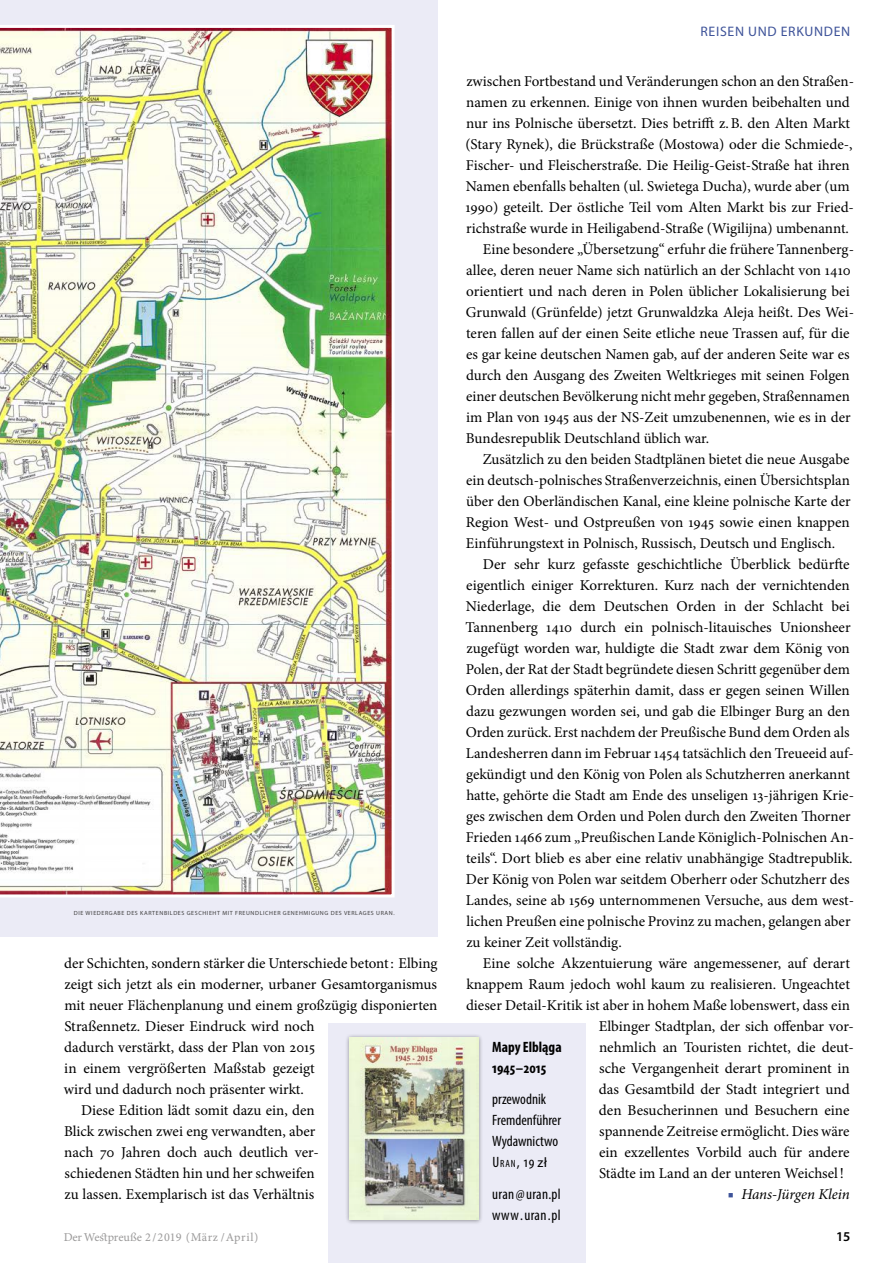
<style>
.page{position:relative;width:893px;height:1263px;background:#fff}
.page>*{position:absolute;margin:0;border:0;box-sizing:border-box;transform-origin:0 0}
.t1{font:15px "Minion Pro";color:#000}
.t2{font:condensed 15px/21px "Myriad Pro";color:#000}
.t3{font:condensed 15px/21px "Myriad Pro";letter-spacing:.02em;color:#000}
.t4{font:700 condensed 15px/21px "Myriad Pro";color:#000}
.t5{font:italic 15px "Minion Pro";letter-spacing:-.005em;color:#000}
.t6{font:13.8px "Myriad Pro";letter-spacing:.05em;color:#3e5399}
.t7{font:600 13.5px "Myriad Pro";color:#000}
.t8{font:12px "Minion Pro Capt";color:#9c9b9b}
.t9{font:6px "Myriad Pro";letter-spacing:.1em;color:#3f3e3e}
.s1{font-style:normal;color:#3e5399}
.s2{font-size:10.5px}
.s3{font-stretch:normal;font-size:13.8px}
</style>
<div class="page">
<div style="left:0;top:0;width:438px;height:936px;background:#ebebf6"></div>
<img style="left:0;top:25px;width:395px;height:872px">
<div style="left:328px;top:1023px;width:258px;height:240px;background:#ebebf6"></div>
<div style="left:346px;top:1033px;width:137px;height:191px;background:#000;opacity:.42"></div>
<img style="left:350px;top:1037px;width:129px;height:183px">
<p class="t9" style="left:74px;top:909px;width:322px">DIE WIEDERGABE DES KARTENBILDES GESCHIEHT MIT FREUNDLICHER GENEHMIGUNG DES VERLAGES URAN.</p>
<p class="t1" style="left:64px;top:953px;width:375px">der Schichten, sondern stärker die Unterschiede betont: Elbing</p>
<p class="t1" style="left:65px;top:974px;width:374px">zeigt sich jetzt als ein moderner, urbaner Gesamtorganismus</p>
<p class="t1" style="left:64px;top:995px;width:375px">mit neuer Flächenplanung und einem großzügig disponierten</p>
<p class="t1" style="left:64px;top:1016px;width:252px">Straßennetz. Dieser Eindruck wird noch</p>
<p class="t1" style="left:64px;top:1037px;width:252px">dadurch verstärkt, dass der Plan von 2015</p>
<p class="t1" style="left:64px;top:1058px;width:252px">in einem vergrößerten Maßstab gezeigt</p>
<p class="t1" style="left:64px;top:1079px;width:241px">wird und dadurch noch präsenter wirkt.</p>
<p class="t1" style="left:81px;top:1100px;width:235px">Diese Edition lädt somit dazu ein, den</p>
<p class="t1" style="left:64px;top:1121px;width:253px">Blick zwischen zwei eng verwandten, aber</p>
<p class="t1" style="left:64px;top:1142px;width:256px">nach 70 Jahren doch auch deutlich ver-</p>
<p class="t1" style="left:65px;top:1163px;width:252px">schiedenen Städten hin und her schweifen</p>
<p class="t1" style="left:64px;top:1184px;width:251px">zu lassen. Exemplarisch ist das Verhältnis</p>
<p class="t6" style="left:700px;top:23px;width:151px">REISEN UND ERKUNDEN</p>
<p class="t1" style="left:466px;top:71px;width:389px">zwischen Fortbestand und Veränderungen schon an den Straßen-</p>
<p class="t1" style="left:466px;top:92px;width:385px">namen zu erkennen. Einige von ihnen wurden beibehalten und</p>
<p class="t1" style="left:466px;top:113px;width:385px">nur ins Polnische übersetzt. Dies betrifft z.B. den Alten Markt</p>
<p class="t1" style="left:465px;top:134px;width:389px">(Stary Rynek), die Brückstraße (Mostowa) oder die Schmiede-,</p>
<p class="t1" style="left:466px;top:155px;width:386px">Fischer- und Fleischerstraße. Die Heilig-Geist-Straße hat ihren</p>
<p class="t1" style="left:466px;top:176px;width:385px">Namen ebenfalls behalten (ul. Swietega Ducha), wurde aber (um</p>
<p class="t1" style="left:465px;top:197px;width:390px">1990) geteilt. Der östliche Teil vom Alten Markt bis zur Fried-</p>
<p class="t1" style="left:466px;top:218px;width:384px">richstraße wurde in Heiligabend-Straße (Wigilijna) umbenannt.</p>
<p class="t1" style="left:483px;top:239px;width:373px">Eine besondere „Übersetzung“ erfuhr die frühere Tannenberg-</p>
<p class="t1" style="left:466px;top:260px;width:386px">allee, deren neuer Name sich natürlich an der Schlacht von 1410</p>
<p class="t1" style="left:466px;top:281px;width:385px">orientiert und nach deren in Polen üblicher Lokalisierung bei</p>
<p class="t1" style="left:466px;top:302px;width:390px">Grunwald (Grünfelde) jetzt Grunwaldzka Aleja heißt. Des Wei-</p>
<p class="t1" style="left:466px;top:323px;width:385px">teren fallen auf der einen Seite etliche neue Trassen auf, für die</p>
<p class="t1" style="left:466px;top:344px;width:385px">es gar keine deutschen Namen gab, auf der anderen Seite war es</p>
<p class="t1" style="left:466px;top:365px;width:385px">durch den Ausgang des Zweiten Weltkrieges mit seinen Folgen</p>
<p class="t1" style="left:466px;top:386px;width:385px">einer deutschen Bevölkerung nicht mehr gegeben, Straßennamen</p>
<p class="t1" style="left:466px;top:407px;width:386px">im Plan von 1945 aus der NS-Zeit umzubenennen, wie es in der</p>
<p class="t1" style="left:466px;top:428px;width:245px">Bundesrepublik Deutschland üblich war.</p>
<p class="t1" style="left:483px;top:449px;width:368px">Zusätzlich zu den beiden Stadtplänen bietet die neue Ausgabe</p>
<p class="t1" style="left:466px;top:470px;width:385px">ein deutsch-polnisches Straßenverzeichnis, einen Übersichtsplan</p>
<p class="t1" style="left:466px;top:491px;width:386px">über den Oberländischen Kanal, eine kleine polnische Karte der</p>
<p class="t1" style="left:466px;top:512px;width:386px">Region West- und Ostpreußen von 1945 sowie einen knappen</p>
<p class="t1" style="left:466px;top:533px;width:371px">Einführungstext in Polnisch, Russisch, Deutsch und Englisch.</p>
<p class="t1" style="left:483px;top:554px;width:368px">Der sehr kurz gefasste geschichtliche Überblick bedürfte</p>
<p class="t1" style="left:466px;top:575px;width:385px">eigentlich einiger Korrekturen. Kurz nach der vernichtenden</p>
<p class="t1" style="left:466px;top:596px;width:385px">Niederlage, die dem Deutschen Orden in der Schlacht bei</p>
<p class="t1" style="left:465px;top:617px;width:387px">Tannenberg 1410 durch ein polnisch-litauisches Unionsheer</p>
<p class="t1" style="left:466px;top:638px;width:385px">zugefügt worden war, huldigte die Stadt zwar dem König von</p>
<p class="t1" style="left:466px;top:659px;width:386px">Polen, der Rat der Stadt begründete diesen Schritt gegenüber dem</p>
<p class="t1" style="left:466px;top:680px;width:386px">Orden allerdings späterhin damit, dass er gegen seinen Willen</p>
<p class="t1" style="left:466px;top:701px;width:385px">dazu gezwungen worden sei, und gab die Elbinger Burg an den</p>
<p class="t1" style="left:466px;top:722px;width:385px">Orden zurück. Erst nachdem der Preußische Bund dem Orden als</p>
<p class="t1" style="left:466px;top:743px;width:390px">Landesherren dann im Februar 1454 tatsächlich den Treueeid auf-</p>
<p class="t1" style="left:466px;top:764px;width:385px">gekündigt und den König von Polen als Schutzherren anerkannt</p>
<p class="t1" style="left:466px;top:785px;width:389px">hatte, gehörte die Stadt am Ende des unseligen 13-jährigen Krie-</p>
<p class="t1" style="left:466px;top:806px;width:386px">ges zwischen dem Orden und Polen durch den Zweiten Thorner</p>
<p class="t1" style="left:466px;top:827px;width:390px">Frieden 1466 zum „Preußischen Lande Königlich-Polnischen An-</p>
<p class="t1" style="left:466px;top:848px;width:388px">teils“. Dort blieb es aber eine relativ unabhängige Stadtrepublik.</p>
<p class="t1" style="left:466px;top:869px;width:385px">Der König von Polen war seitdem Oberherr oder Schutzherr des</p>
<p class="t1" style="left:466px;top:890px;width:390px">Landes, seine ab 1569 unternommenen Versuche, aus dem west-</p>
<p class="t1" style="left:466px;top:911px;width:386px">lichen Preußen eine polnische Provinz zu machen, gelangen aber</p>
<p class="t1" style="left:466px;top:932px;width:157px">zu keiner Zeit vollständig.</p>
<p class="t1" style="left:483px;top:953px;width:369px">Eine solche Akzentuierung wäre angemessener, auf derart</p>
<p class="t1" style="left:466px;top:974px;width:385px">knappem Raum jedoch wohl kaum zu realisieren. Ungeachtet</p>
<p class="t1" style="left:466px;top:995px;width:385px">dieser Detail-Kritik ist aber in hohem Maße lobenswert, dass ein</p>
<p class="t1" style="left:599px;top:1016px;width:257px">Elbinger Stadtplan, der sich offenbar vor-</p>
<p class="t1" style="left:599px;top:1037px;width:256px">nehmlich an Touristen richtet, die deut-</p>
<p class="t1" style="left:599px;top:1058px;width:252px">sche Vergangenheit derart prominent in</p>
<p class="t1" style="left:599px;top:1079px;width:252px">das Gesamtbild der Stadt integriert und</p>
<p class="t1" style="left:599px;top:1100px;width:252px">den Besucherinnen und Besuchern eine</p>
<p class="t1" style="left:599px;top:1121px;width:252px">spannende Zeitreise ermöglicht. Dies wäre</p>
<p class="t1" style="left:599px;top:1142px;width:252px">ein exzellentes Vorbild auch für andere</p>
<p class="t1" style="left:599px;top:1163px;width:246px">Städte im Land an der unteren Weichsel!</p>
<p class="t5" style="left:728px;top:1183px;width:123px"><span class="s1">■</span> Hans-Jürgen Klein</p>
<p class="t4" style="left:492px;top:1036px;width:71px">Mapy Elbląga<br>1945–2015</p>
<p class="t2" style="left:492px;top:1088px;width:70px">przewodnik<br>Fremdenführer<br>Wydawnictwo<br>U<span class="s2">RAN</span>, 19 <span class="s3">zł</span></p>
<p class="t3" style="left:492px;top:1183px;width:70px">uran@uran.pl www.uran.pl</p>
<p class="t8" style="left:64px;top:1228px;width:196px">Der Westpreuße 2/2019 (März /April)</p>
<p class="t7" style="left:836px;top:1227px;width:16px">15</p>
</div>
